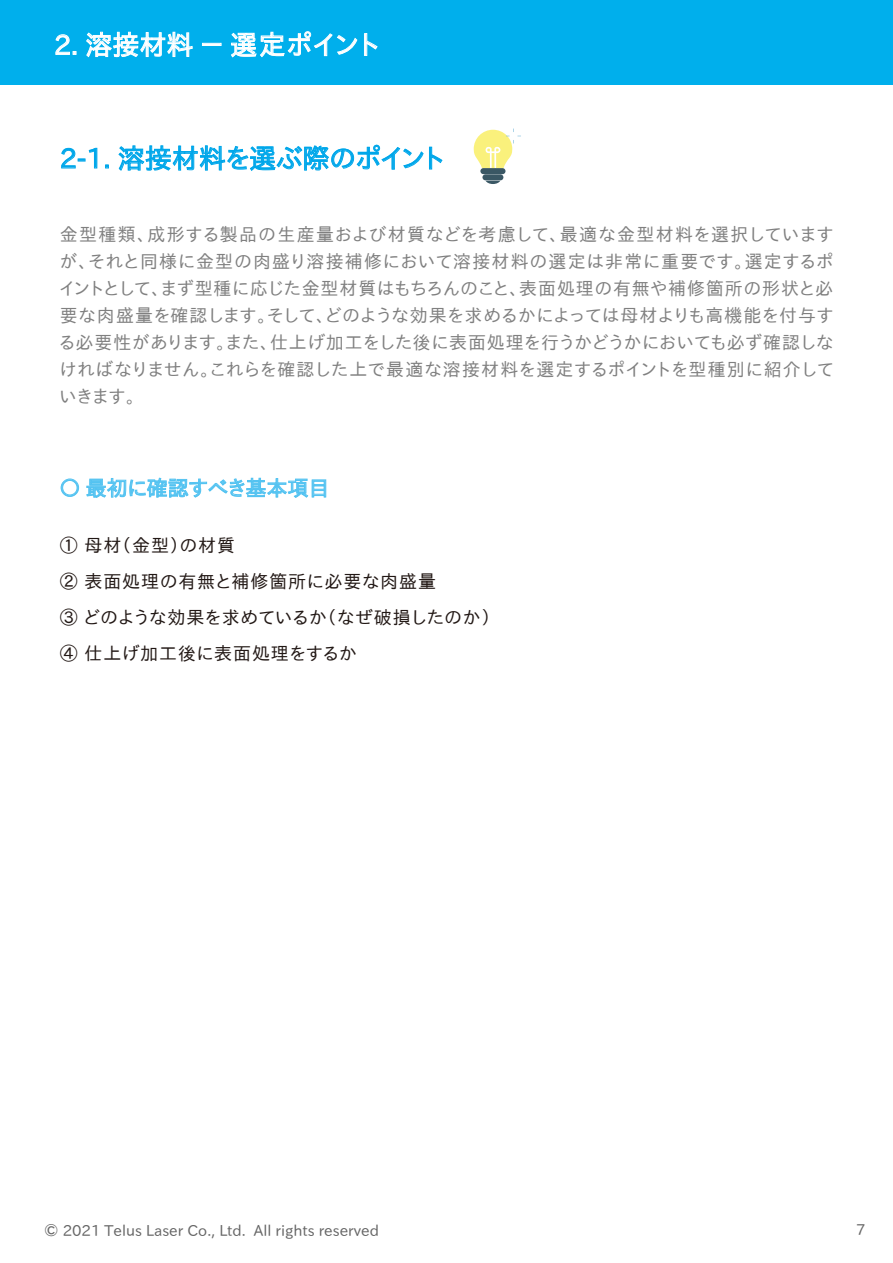
<style>
.page{position:relative;width:893px;height:1263px;background:#fff}
.page>*{position:absolute;margin:0;border:0;box-sizing:border-box;transform-origin:0 0}
.t1{font:27px "IP Aex Gothic";letter-spacing:-.035em;color:#00a7ea}
.t2{font:27px "IP Aex Gothic";color:#fff}
.t3{font:21px "IP Aex Gothic";letter-spacing:-.04em;color:#54c3f1}
.t4{font:18px/27px "IP Aex Gothic";letter-spacing:-.01em;color:#808080;text-align:justify}
.t5{font:18px/36px "IP Aex Gothic";letter-spacing:.03em;color:#221815}
.t6{font:15px "IP Aex Gothic";color:#666}
</style>
<div class="page">
<div style="left:0;top:0;width:893px;height:84px;background:#00afec"></div>
<svg style="left:56px;top:34px;width:20px;height:21px"></svg>
<svg style="left:86px;top:32px;width:107px;height:25px"></svg>
<div style="left:202px;top:43px;width:19px;height:3px;border:1px solid #fff"></div>
<svg style="left:231px;top:31px;width:126px;height:26px"></svg>
<svg style="left:364px;top:33px;width:13px;height:23px"></svg>
<svg style="left:60px;top:478px;width:19px;height:19px"></svg>
<svg style="left:86px;top:477px;width:240px;height:21px"></svg>
<div style="left:480px;top:168px;width:25px;height:6px;background:#3a5764;border-radius:3px"></div>
<div style="left:482px;top:174px;width:21px;height:6px;background:#3a5764;border-radius:3px"></div>
<svg style="left:486px;top:181px;width:14px;height:3px"></svg>
<svg style="left:474px;top:128px;width:47px;height:41px"></svg>
<svg style="left:61px;top:148px;width:37px;height:21px"></svg>
<svg style="left:118px;top:145px;width:325px;height:26px"></svg>
<h1 class="t2" style="left:54px;top:30px;width:329px">2. 溶接材料 － 選定ポイント</h1>
<h1 class="t1" style="left:60px;top:143px;width:389px">2-1. 溶接材料を選ぶ際のポイント</h1>
<p class="t4" style="left:58px;top:221px;width:778px">金型種類、成形する製品の生産量および材質などを考慮して、最適な金型材料を選択していますが、それと同様に金型の肉盛り溶接補修において溶接材料の選定は非常に重要です。選定するポイントとして、まず型種に応じた金型材質はもちろんのこと、表面処理の有無や補修箇所の形状と必要な肉盛量を確認します。そして、どのような効果を求めるかによっては母材よりも高機能を付与する必要性があります。また、仕上げ加工をした後に表面処理を行うかどうかにおいても必ず確認しなければなりません。これらを確認した上で最適な溶接材料を選定するポイントを型種別に紹介していきます。</p>
<p class="t3" style="left:59px;top:476px;width:272px">〇 最初に確認すべき基本項目</p>
<p class="t5" style="left:60px;top:528px;width:441px">① 母材（金型）の材質<br>② 表面処理の有無と補修箇所に必要な肉盛量<br>③ どのような効果を求めているか（なぜ破損したのか）<br>④ 仕上げ加工後に表面処理をするか</p>
<p class="t6" style="left:44px;top:1222px;width:337px">© 2021 Telus Laser Co., Ltd. All rights reserved</p>
<p class="t6" style="left:856px;top:1221px;width:11px">7</p>
</div>
